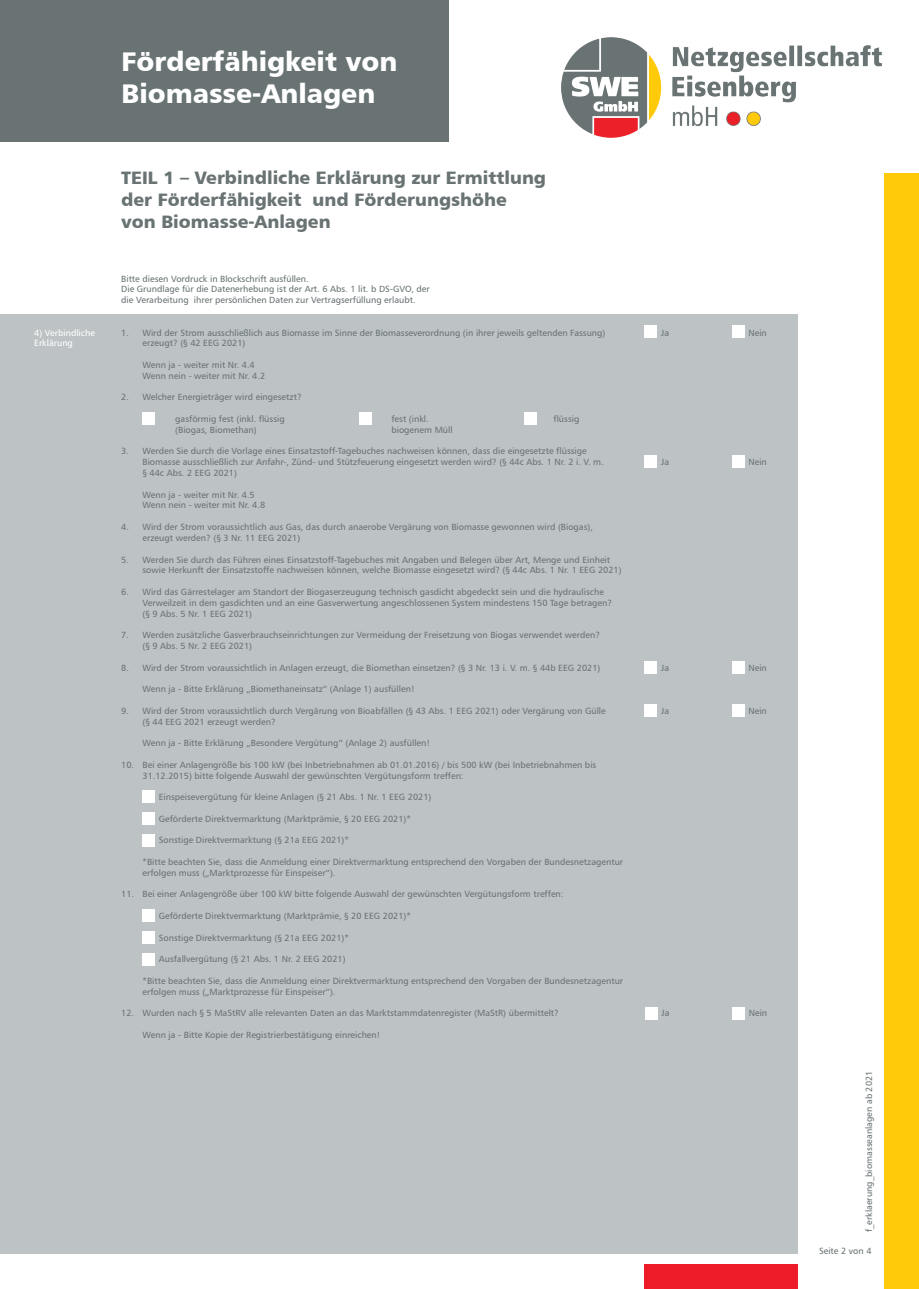
<style>
.page{position:relative;width:919px;height:1289px;background:#fff}
.page>*{position:absolute;margin:0;border:0;box-sizing:border-box;transform-origin:0 0}
.t1{font:27px/32.4px "Humanist 777 BT Black B";color:#fff}
.t2{font:18px/21.6px "Humanist 777 BT Black B";color:#697374}
.t3{font:9px/10.8px "Humanist 777 BT Roman B";color:#697374}
.t4{font:9px/10.8px "Humanist 777 BT Roman B";color:#fff}
</style>
<div class="page">
<img style="left:561px;top:37px;width:321px;height:101px">
<div style="left:0;top:0;width:449px;height:141px;background:#697374"></div>
<div style="left:644px;top:1264px;width:153px;height:24px;background:#ee1c28"></div>
<div style="left:884px;top:173px;width:34px;height:1115px;background:#feca0a"></div>
<div style="left:0;top:314px;width:797px;height:939px;background:#bdc3c5"></div>
<div style="left:644px;top:661px;width:13px;height:12px;background:#fff"></div>
<div style="left:731px;top:661px;width:13px;height:12px;background:#fff"></div>
<div style="left:644px;top:704px;width:13px;height:13px;background:#fff"></div>
<div style="left:731px;top:704px;width:13px;height:13px;background:#fff"></div>
<div style="left:645px;top:1006px;width:12px;height:13px;background:#fff"></div>
<div style="left:732px;top:1006px;width:12px;height:13px;background:#fff"></div>
<div style="left:142px;top:412px;width:13px;height:12px;background:#fff"></div>
<div style="left:359px;top:412px;width:13px;height:12px;background:#fff"></div>
<div style="left:524px;top:412px;width:13px;height:12px;background:#fff"></div>
<div style="left:644px;top:325px;width:13px;height:13px;background:#fff"></div>
<div style="left:731px;top:325px;width:13px;height:13px;background:#fff"></div>
<div style="left:644px;top:455px;width:13px;height:13px;background:#fff"></div>
<div style="left:731px;top:455px;width:13px;height:13px;background:#fff"></div>
<div style="left:142px;top:790px;width:13px;height:13px;background:#fff"></div>
<div style="left:142px;top:812px;width:13px;height:12px;background:#fff"></div>
<div style="left:142px;top:834px;width:13px;height:13px;background:#fff"></div>
<div style="left:142px;top:909px;width:13px;height:13px;background:#fff"></div>
<div style="left:142px;top:931px;width:13px;height:12px;background:#fff"></div>
<div style="left:142px;top:952px;width:13px;height:13px;background:#fff"></div>
<p class="t4" style="left:34px;top:328px;width:62px">4) Verbindliche<br>Erklärung</p>
<h1 class="t1" style="left:121px;top:48px;width:277px">Förderfähigkeit von<br>Biomasse-Anlagen</h1>
<h2 class="t2" style="left:121px;top:169px;width:426px">TEIL 1 – Verbindliche Erklärung zur Ermittlung der Förderfähigkeit und Förderungshöhe<br>von Biomasse-Anlagen</h2>
<p class="t3" style="left:121px;top:274px;width:310px">Bitte diesen Vordruck in Blockschrift ausfüllen.<br>Die Grundlage für die Datenerhebung ist der Art. 6 Abs. 1 lit. b DS-GVO, der die Verarbeitung ihrer persönlichen Daten zur Vertragserfüllung erlaubt.</p>
<p class="t3" style="left:142px;top:328px;width:464px;text-indent:-21px">1. Wird der Strom ausschließlich aus Biomasse im Sinne der Biomasseverordnung (in ihrer jeweils geltenden Fassung) erzeugt? (§ 42 EEG 2021)</p>
<p class="t3" style="left:142px;top:360px;width:124px">Wenn ja - weiter mit Nr. 4.4<br>Wenn nein - weiter mit Nr. 4.2</p>
<p class="t3" style="left:121px;top:392px;width:182px">2. Welcher Energieträger wird eingesetzt?</p>
<p class="t3" style="left:175px;top:414px;width:111px">gasförmig fest (inkl. flüssig</p>
<p class="t3" style="left:391px;top:414px;width:39px">fest (inkl.</p>
<p class="t3" style="left:553px;top:414px;width:27px">flüssig</p>
<p class="t3" style="left:175px;top:425px;width:83px">(Biogas, Biomethan)</p>
<p class="t3" style="left:391px;top:425px;width:63px">biogenem Müll</p>
<p class="t3" style="left:142px;top:446px;width:463px;text-indent:-21px">3. Werden Sie durch die Vorlage eines Einsatzstoff-Tagebuches nachweisen können, dass die eingesetzte flüssige<br>Biomasse ausschließlich zur Anfahr-, Zünd- und Stützfeuerung eingesetzt werden wird? (§ 44c Abs. 1 Nr. 2 i. V. m. § 44c Abs. 2 EEG 2021)</p>
<p class="t3" style="left:142px;top:490px;width:124px">Wenn ja - weiter mit Nr. 4.5<br>Wenn nein - weiter mit Nr. 4.8</p>
<p class="t3" style="left:142px;top:522px;width:452px;text-indent:-21px">4. Wird der Strom voraussichtlich aus Gas, das durch anaerobe Vergärung von Biomasse gewonnen wird (Biogas), erzeugt werden? (§ 3 Nr. 11 EEG 2021)</p>
<p class="t3" style="left:142px;top:554px;width:480px;text-indent:-21px">5. Werden Sie durch das Führen eines Einsatzstoff-Tagebuches mit Angaben und Belegen über Art, Menge und Einheit sowie Herkunft der Einsatzstoffe nachweisen können, welche Biomasse eingesetzt wird? (§ 44c Abs. 1 Nr. 1 EEG 2021)</p>
<p class="t3" style="left:142px;top:587px;width:471px;text-indent:-21px">6. Wird das Gärrestelager am Standort der Biogaserzeugung technisch gasdicht abgedeckt sein und die hydraulische<br>Verweilzeit in dem gasdichten und an eine Gasverwertung angeschlossenen System mindestens 150 Tage betragen? (§ 9 Abs. 5 Nr. 1 EEG 2021)</p>
<p class="t3" style="left:142px;top:630px;width:459px;text-indent:-21px">7. Werden zusätzliche Gasverbrauchseinrichtungen zur Vermeidung der Freisetzung von Biogas verwendet werden? (§ 9 Abs. 5 Nr. 2 EEG 2021)</p>
<p class="t3" style="left:121px;top:662px;width:480px">8. Wird der Strom voraussichtlich in Anlagen erzeugt, die Biomethan einsetzen? (§ 3 Nr. 13 i. V. m. § 44b EEG 2021)</p>
<p class="t3" style="left:142px;top:684px;width:273px">Wenn ja - Bitte Erklärung „Biomethaneinsatz“ (Anlage 1) ausfüllen!</p>
<p class="t3" style="left:142px;top:706px;width:465px;text-indent:-21px">9. Wird der Strom voraussichtlich durch Vergärung von Bioabfällen (§ 43 Abs. 1 EEG 2021) oder Vergärung von Gülle (§ 44 EEG 2021 erzeugt werden?</p>
<p class="t3" style="left:142px;top:738px;width:289px">Wenn ja - Bitte Erklärung „Besondere Vergütung“ (Anlage 2) ausfüllen!</p>
<p class="t3" style="left:142px;top:760px;width:455px;text-indent:-21px">10. Bei einer Anlagengröße bis 100 kW (bei Inbetriebnahmen ab 01.01.2016) / bis 500 kW (bei Inbetriebnahmen bis<br>31.12.2015) bitte folgende Auswahl der gewünschten Vergütungsform treffen:</p>
<p class="t3" style="left:159px;top:792px;width:274px">Einspeisevergütung für kleine Anlagen (§ 21 Abs. 1 Nr. 1 EEG 2021)</p>
<p class="t3" style="left:159px;top:814px;width:254px">Geförderte Direktvermarktung (Marktprämie, § 20 EEG 2021)*</p>
<p class="t3" style="left:159px;top:835px;width:192px">Sonstige Direktvermarktung (§ 21a EEG 2021)*</p>
<p class="t3" style="left:142px;top:857px;width:482px">*Bitte beachten Sie, dass die Anmeldung einer Direktvermarktung entsprechend den Vorgaben der Bundesnetzagentur erfolgen muss („Marktprozesse für Einspeiser“).</p>
<p class="t3" style="left:121px;top:889px;width:443px">11. Bei einer Anlagengröße über 100 kW bitte folgende Auswahl der gewünschten Vergütungsform treffen:</p>
<p class="t3" style="left:159px;top:911px;width:254px">Geförderte Direktvermarktung (Marktprämie, § 20 EEG 2021)*</p>
<p class="t3" style="left:159px;top:932px;width:192px">Sonstige Direktvermarktung (§ 21a EEG 2021)*</p>
<p class="t3" style="left:159px;top:954px;width:188px">Ausfallvergütung (§ 21 Abs. 1 Nr. 2 EEG 2021)</p>
<p class="t3" style="left:142px;top:976px;width:482px">*Bitte beachten Sie, dass die Anmeldung einer Direktvermarktung entsprechend den Vorgaben der Bundesnetzagentur erfolgen muss („Marktprozesse für Einspeiser“).</p>
<p class="t3" style="left:121px;top:1008px;width:439px">12. Wurden nach § 5 MaStRV alle relevanten Daten an das Marktstammdatenregister (MaStR) übermittelt?</p>
<p class="t3" style="left:142px;top:1030px;width:239px">Wenn ja - Bitte Kopie der Registrierbestätigung einreichen!</p>
<p class="t3" style="left:661px;top:328px;width:9px">Ja</p>
<p class="t3" style="left:748px;top:328px;width:20px">Nein</p>
<p class="t3" style="left:661px;top:457px;width:9px">Ja</p>
<p class="t3" style="left:748px;top:457px;width:20px">Nein</p>
<p class="t3" style="left:661px;top:662px;width:9px">Ja</p>
<p class="t3" style="left:748px;top:662px;width:20px">Nein</p>
<p class="t3" style="left:661px;top:706px;width:9px">Ja</p>
<p class="t3" style="left:748px;top:706px;width:20px">Nein</p>
<p class="t3" style="left:661px;top:1008px;width:9px">Ja</p>
<p class="t3" style="left:748px;top:1008px;width:20px">Nein</p>
<p class="t3" style="left:864px;top:1232px;width:163px;rotate:-90deg">f_erklaerung_biomasseanlagen ab 2021</p>
<p class="t3" style="left:819px;top:1246px;width:54px">Seite 2 von 4</p>
</div>
